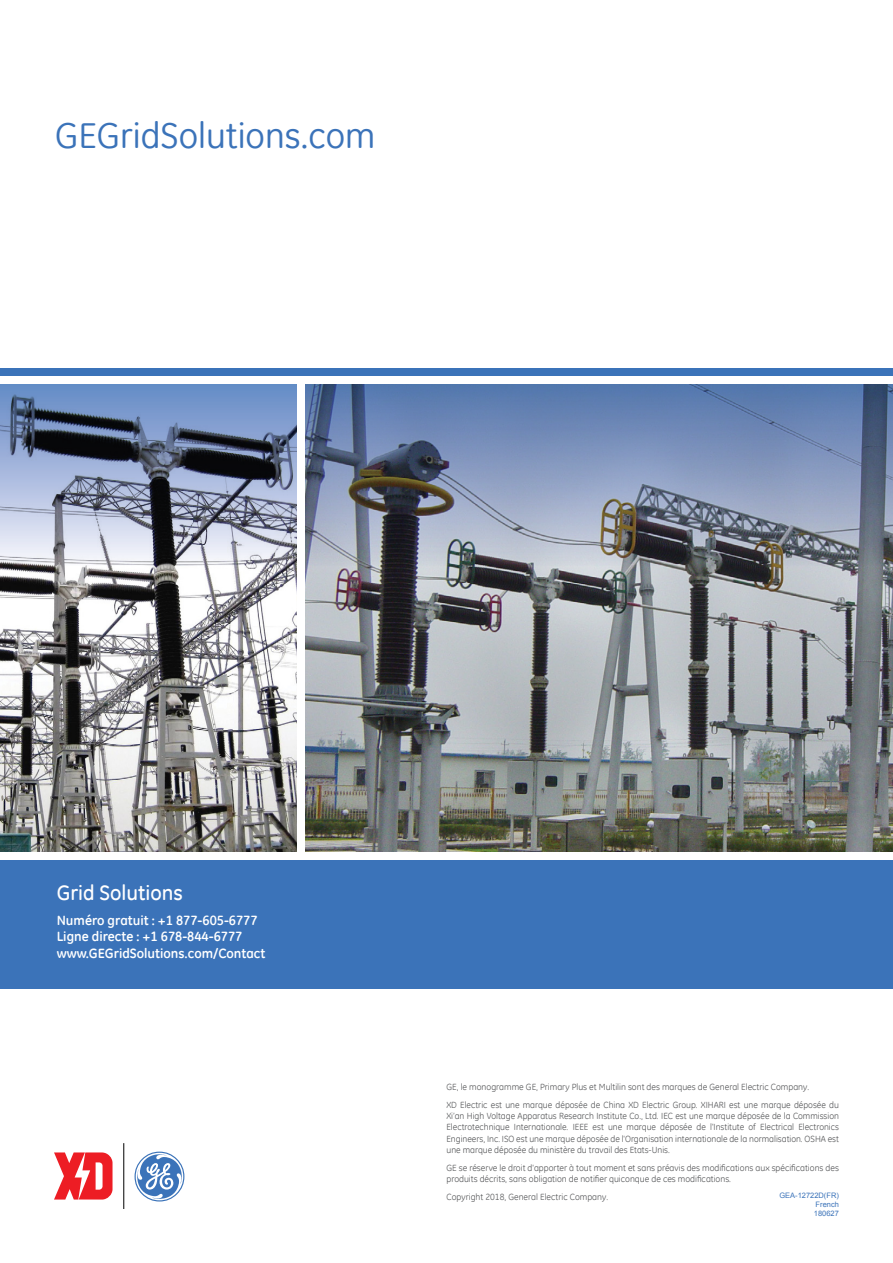
<style>
.page{position:relative;width:893px;height:1263px;background:#fff}
.page>*{position:absolute;margin:0;border:0;box-sizing:border-box;transform-origin:0 0}
.t1{font:69.15px "GE Logo Font";color:#3b73b9}
.t2{font:36px "GE Inspira";color:#3b73b9}
.t3{font:500 21px "GE Inspira";color:#fff}
.t4{font:700 13.5px/16.5px "GE Inspira";color:#fff}
.t5{font:9px/11.2px "GE Inspira";color:#58595b}
.t6{font:7.5px/9px "Arial";color:#3b73b9;text-align:justify}
</style>
<div class="page">
<svg style="left:54px;top:1152px;width:59px;height:47px"></svg>
<hr style="left:124px;top:1143px;width:1px;height:66px;background:#000">
<img style="left:305px;top:567px;width:588px;height:285px">
<img style="left:0;top:567px;width:297px;height:285px">
<img style="left:0;top:384px;width:893px;height:183px">
<div style="left:0;top:368px;width:893px;height:8px;background:#3b73b9"></div>
<div style="left:298px;top:378px;width:7px;height:579px;background:#fff"></div>
<div style="left:0;top:859px;width:893px;height:130px;background:#3b73b9"></div>
<h2 class="t2" style="left:55px;top:113px;width:322px">GEGridSolutions.com</h2>
<h3 class="t3" style="left:57px;top:880px;width:128px">Grid Solutions</h3>
<h3 class="t4" style="left:57px;top:911px;width:210px">Numéro gratuit : +1 877-605-6777<br>Ligne directe : +1 678-844-6777 www.GEGridSolutions.com/Contact</h3>
<h1 class="t1" style="left:135px;top:1137px;width:51px">g</h1>
<p class="t5" style="left:446px;top:1077px;width:394px;line-height:18px">GE, le monogramme GE, Primary Plus et Multilin sont des marques de General Electric Company.<br>XD Electric est une marque déposée de China XD Electric Group. XIHARI est une marque déposée du</p>
<p class="t5" style="left:446px;top:1110px;width:394px;text-align:justify">Xi’an High Voltage Apparatus Research Institute Co., Ltd. IEC est une marque déposée de la Commission Electrotechnique Internationale. IEEE est une marque déposée de l'Institute of Electrical Electronics Engineers, Inc. ISO est une marque déposée de l'Organisation internationale de la normalisation. OSHA est une marque déposée du ministère du travail des Etats-Unis.</p>
<p class="t5" style="left:446px;top:1162px;width:394px">GE se réserve le droit d'apporter à tout moment et sans préavis des modifications aux spécifications des produits décrits, sans obligation de notifier quiconque de ces modifications.</p>
<p class="t5" style="left:446px;top:1191px;width:163px">Copyright 2018, General Electric Company.</p>
<p class="t6" style="left:814px;top:1191px;width:27px;text-indent:-35px">GEA-12722D(FR)<br>French 180627</p>
</div>
